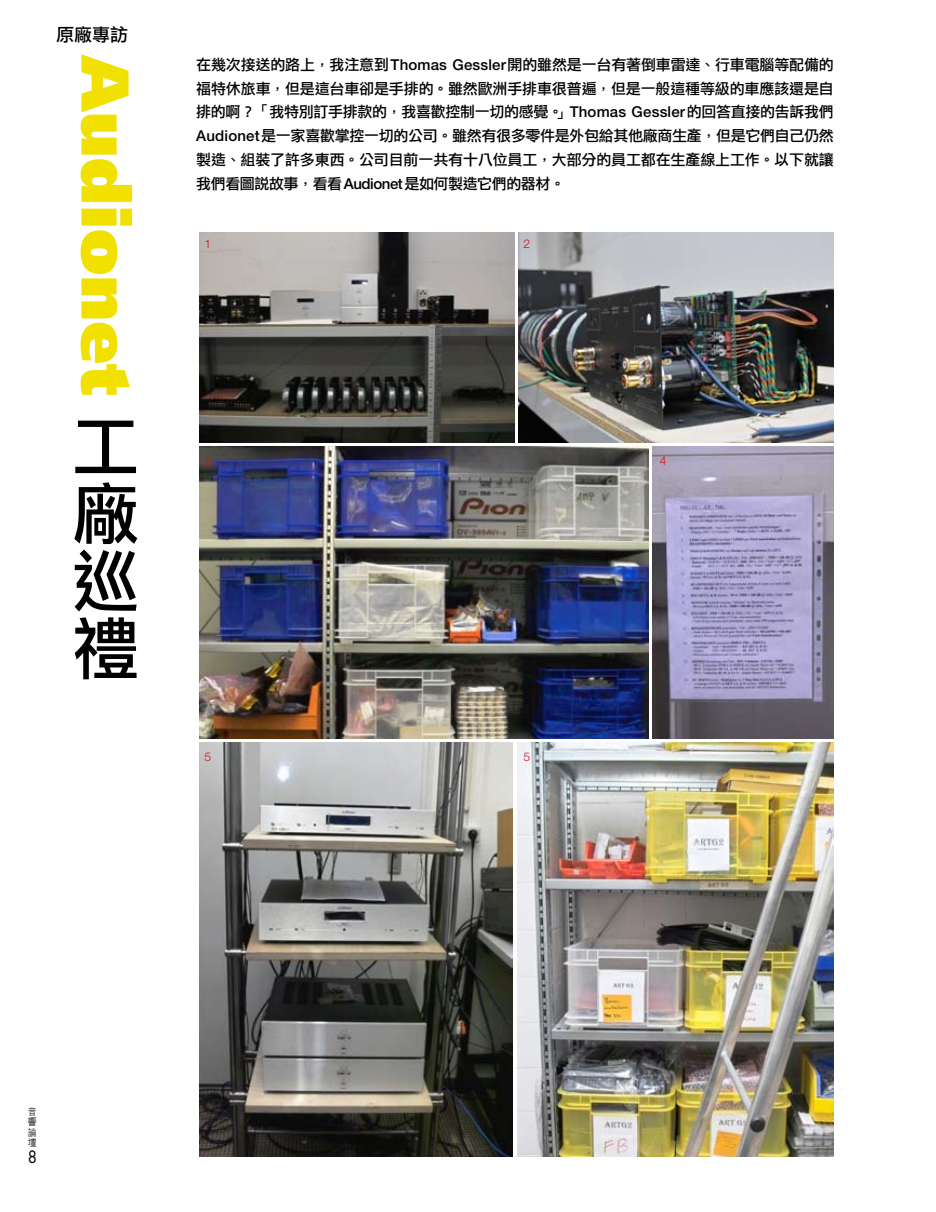
<style>
.page{position:relative;width:936px;height:1212px;background:#fff}
.page>*{position:absolute;margin:0;border:0;box-sizing:border-box;transform-origin:0 0}
.t1{font:900 67.5px "Frutiger";color:#f2e100}
.t2{font:67.5px/67.5px "DF Li Hei Std W5";color:#000;text-align:justify}
.t3{font:18px "Li Hei Pro";color:#000}
.t4{font:15px/23.9px "DF Li Hei Std W5";letter-spacing:-.01em;color:#000;text-align:justify}
.t5{font:300 12px "Helvetica Neue";color:#d0111b}
.t6{font:9.9px/10.2px "DF Hei Lt HK BF";color:#000;text-align:justify;scale:.91 1}
.s1{font-family:"Helvetica Neue";font-weight:500}
</style>
<div class="page">
<img style="left:199px;top:232px;width:315px;height:210px">
<img style="left:519px;top:232px;width:314px;height:210px">
<img style="left:652px;top:447px;width:181px;height:291px">
<img style="left:199px;top:447px;width:449px;height:291px">
<img style="left:199px;top:743px;width:313px;height:414px">
<img style="left:517px;top:743px;width:316px;height:414px">
<p class="t3" style="left:56px;top:26px;width:74px">原廠專訪</p>
<h1 class="t1" style="left:146px;top:55px;width:341px;rotate:90deg">Audionet</h1>
<h1 class="t2" style="left:72px;top:411px;width:67px">工廠巡禮</h1>
<p class="t4" style="left:196px;top:52px;width:639px">在幾次接送的路上，我注意到<span class="s1">Thomas Gessler</span>開的雖然是一台有著倒車雷達、行車電腦等配備的福特休旅車，但是這台車卻是手排的。雖然歐洲手排車很普遍，但是一般這種等級的車應該還是自排的啊？「我特別訂手排款的，我喜歡控制一切的感覺。」<span class="s1">Thomas Gessler</span>的回答直接的告訴我們<span class="s1">Audionet</span>是一家喜歡掌控一切的公司。雖然有很多零件是外包給其他廠商生產，但是它們自己仍然製造、組裝了許多東西。公司目前一共有十八位員工，大部分的員工都在生產線上工作。以下就讓我們看圖說故事，看看<span class="s1">Audionet</span>是如何製造它們的器材。</p>
<p class="t5" style="left:204px;top:237px;width:8px">1</p>
<p class="t5" style="left:523px;top:237px;width:8px">2</p>
<p class="t5" style="left:204px;top:454px;width:8px">3</p>
<p class="t5" style="left:659px;top:454px;width:8px">4</p>
<p class="t5" style="left:204px;top:749px;width:8px">5</p>
<p class="t5" style="left:523px;top:749px;width:8px">5</p>
<p class="t6" style="left:28px;top:1106px;width:11px">音響論壇</p>
</div>
